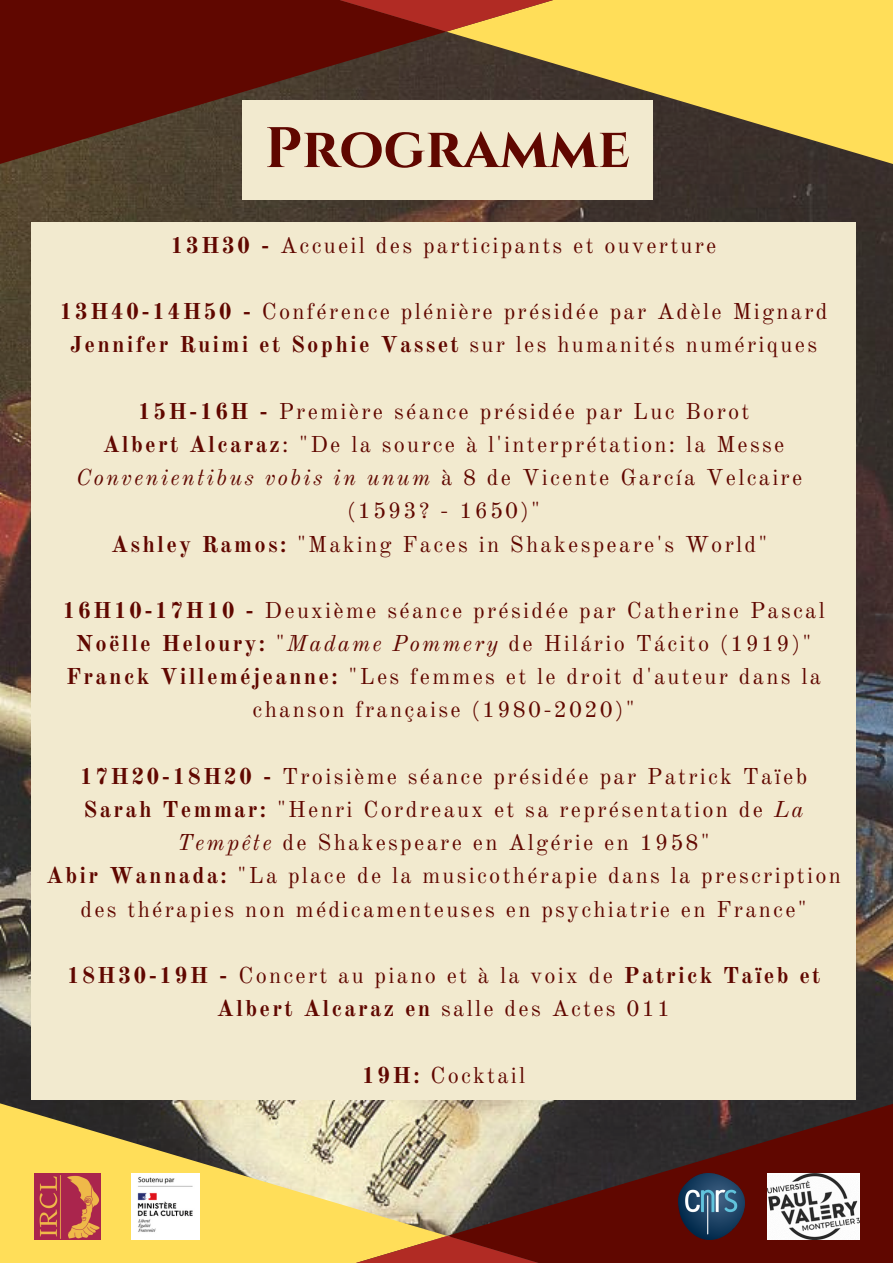
<style>
.page{position:relative;width:893px;height:1263px;background:#fff}
.page>*{position:absolute;margin:0;border:0;box-sizing:border-box;transform-origin:0 0}
.t1{font:700 57px "Cinzel";color:#600700}
.t2{font:22.5px/33.2px "Old Standard";letter-spacing:.1em;color:#600700;text-align:center}
.t3{font:700 22.5px "Old Standard";letter-spacing:.1em;color:#600700}
.s1{font-weight:700}
.s2{font-weight:400}
.s3{font-style:italic}
</style>
<div class="page">
<img style="left:0;top:197px;width:893px;height:873px">
<svg style="left:0;top:0;width:446px;height:197px;background:#581d13"></svg>
<svg style="left:446px;top:0;width:447px;height:197px;background:#b19947"></svg>
<svg style="left:232px;top:0;width:428px;height:32px;background:#af602a"></svg>
<svg style="left:447px;top:1070px;width:446px;height:193px;background:#5d342d"></svg>
<svg style="left:0;top:1070px;width:447px;height:193px;background:#d3c077"></svg>
<svg style="left:232px;top:1236px;width:430px;height:27px;background:#af632a"></svg>
<img style="left:131px;top:1174px;width:68px;height:65px">
<img style="left:768px;top:1174px;width:91px;height:65px">
<img style="left:35px;top:1174px;width:65px;height:65px">
<img style="left:679px;top:1174px;width:66px;height:65px">
<div style="left:31px;top:222px;width:825px;height:877px;background:#f2eacf"></div>
<div style="left:242px;top:100px;width:410px;height:100px;background:#f2eacf"></div>
<p class="t1" style="left:264px;top:112px;width:367px">Programme</p>
<p class="t2" style="left:170px;top:229px;width:547px"><span class="s1">13H30 -</span> Accueil des participants et ouverture</p>
<p class="t2" style="left:60px;top:295px;width:769px"><span class="s1">13H40-14H50 -</span> Conférence plénière présidée par Adèle Mignard</p>
<p class="t3" style="left:70px;top:331px;width:748px">Jennifer Ruimi et Sophie Vasset <span class="s2">sur les humanités numériques</span></p>
<p class="t2" style="left:138px;top:395px;width:613px"><span class="s1">15H-16H -</span> Première séance présidée par Luc Borot</p>
<p class="t2" style="left:76px;top:428px;width:728px"><span class="s1">Albert Alcaraz</span>: "De la source à l'interprétation: la Messe<br><span class="s3">Convenientibus vobis in unum</span> à 8 de Vicente García Velcaire</p>
<p class="t2" style="left:347px;top:494px;width:194px">(1593? - 1650)"</p>
<p class="t2" style="left:111px;top:527px;width:657px"><span class="s1">Ashley Ramos:</span> "Making Faces in Shakespeare's World"</p>
<p class="t2" style="left:62px;top:594px;width:764px"><span class="s1">16H10-17H10 -</span> Deuxième séance présidée par Catherine Pascal</p>
<p class="t2" style="left:76px;top:627px;width:736px"><span class="s1">Noëlle Heloury:</span> "<span class="s3">Madame Pommery</span> de Hilário Tácito (1919)"</p>
<p class="t2" style="left:66px;top:660px;width:756px"><span class="s1">Franck Villeméjeanne:</span> "Les femmes et le droit d'auteur dans la chanson française (1980-2020)"</p>
<p class="t2" style="left:80px;top:760px;width:729px"><span class="s1">17H20-18H20 -</span> Troisième séance présidée par Patrick Taïeb</p>
<p class="t2" style="left:84px;top:793px;width:721px"><span class="s1">Sarah Temmar:</span> "Henri Cordreaux et sa représentation de <span class="s3">La<br>Tempête</span> de Shakespeare en Algérie en 1958"</p>
<p class="t2" style="left:46px;top:859px;width:796px"><span class="s1">Abir Wannada:</span> "La place de la musicothérapie dans la prescription des thérapies non médicamenteuses en psychiatrie en France"</p>
<p class="t2" style="left:67px;top:959px;width:755px"><span class="s1">18H30-19H -</span> Concert au piano et à la voix de <span class="s1">Patrick Taïeb et<br>Albert Alcaraz en</span> salle des Actes 011</p>
<p class="t2" style="left:362px;top:1058px;width:165px"><span class="s1">19H:</span> Cocktail</p>
</div>
